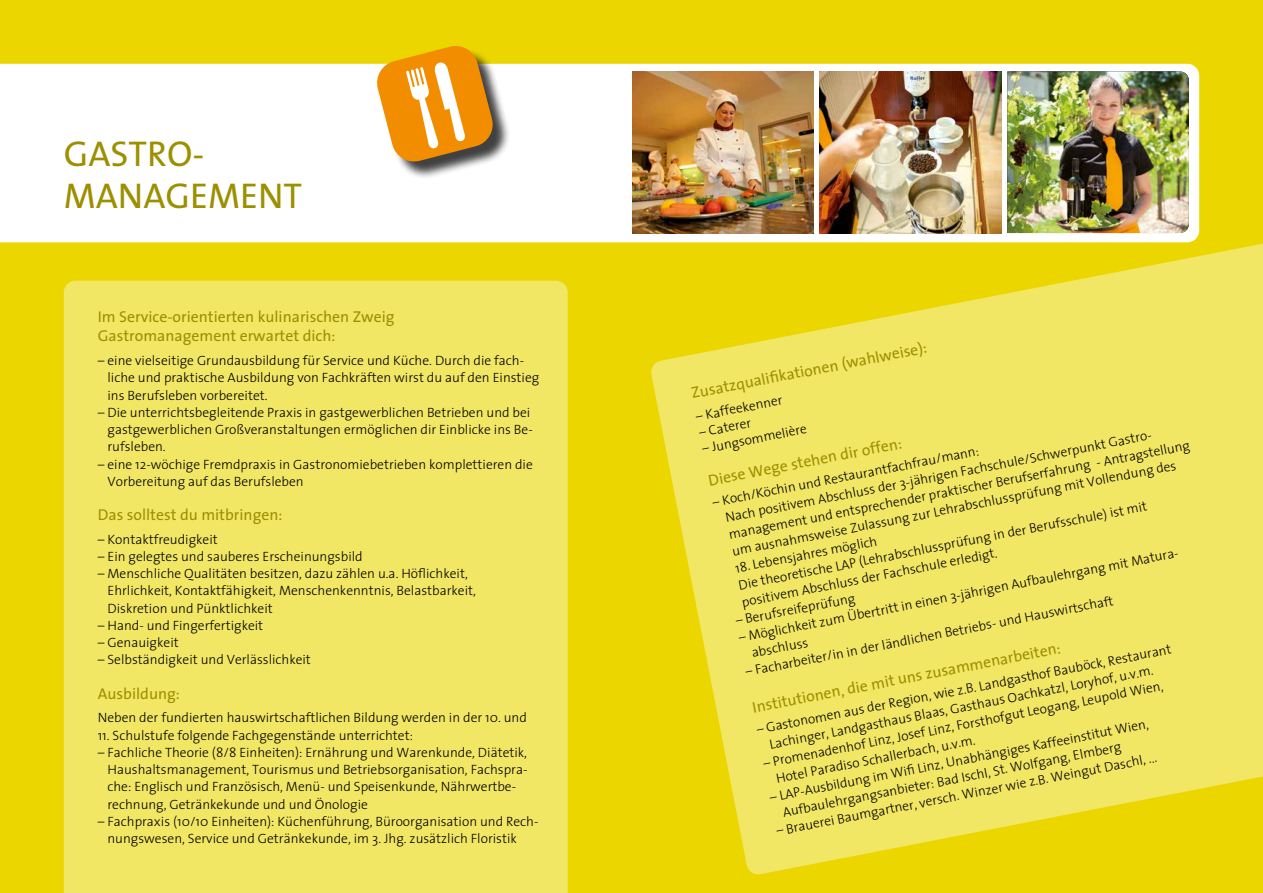
<style>
.page{position:relative;width:1263px;height:893px;background:#ebd600}
.page>*{position:absolute;margin:0;border:0;box-sizing:border-box;transform-origin:0 0}
.t1{font:36px/42px "The Sans";color:#9c9000}
.t2{font:15.75px/19.5px "The Sans";color:#9c9000}
.t3{font:300 13.5px/17.2px "The Sans";color:#000}
</style>
<div class="page">
<div style="left:0;top:64px;width:1199px;height:178px;background:#fff"></div>
<div style="left:64px;top:281px;width:504px;height:612px;background:#f2e665"></div>
<svg style="left:650px;top:240px;width:613px;height:635px;fill:#f2e665"></svg>
<img style="left:632px;top:71px;width:182px;height:162px">
<img style="left:820px;top:71px;width:181px;height:162px">
<img style="left:1007px;top:71px;width:182px;height:162px">
<div style="left:380px;top:49px;width:131px;height:131px;background:#000;opacity:.75"></div>
<svg style="left:377px;top:46px;width:116px;height:116px;background:#e5a43a"></svg>
<h1 class="t1" style="left:64px;top:132px;width:240px">GASTRO-<br>MANAGEMENT</h1>
<p class="t2" style="left:98px;top:306px;width:298px">Im Service-orientierten kulinarischen Zweig<br>Gastromanagement erwartet dich:</p>
<p class="t3" style="left:107px;top:351px;width:433px;text-indent:-10px">– eine vielseitige Grundausbildung für Service und Küche. Durch die fach&shy;liche und praktische Ausbildung von Fachkräften wirst du auf den Einstieg ins Berufsleben vorbereitet.</p>
<p class="t3" style="left:107px;top:403px;width:427px;text-indent:-10px">– Die unterrichtsbegleitende Praxis in gastgewerblichen Betrieben und bei gastgewerblichen Großveranstaltungen ermöglichen dir Einblicke ins Be&shy;rufsleben.</p>
<p class="t3" style="left:107px;top:455px;width:427px;text-indent:-10px">– eine 12-wöchige Fremdpraxis in Gastronomiebetrieben komplettieren die<br>Vorbereitung auf das Berufsleben</p>
<p class="t2" style="left:98px;top:504px;width:186px">Das solltest du mitbringen:</p>
<p class="t3" style="left:98px;top:530px;width:122px">– Kontaktfreudigkeit</p>
<p class="t3" style="left:98px;top:547px;width:266px">– Ein gelegtes und sauberes Erscheinungsbild</p>
<p class="t3" style="left:107px;top:565px;width:370px;text-indent:-10px">– Menschliche Qualitäten besitzen, dazu zählen u.a. Höflichkeit,<br>Ehrlichkeit, Kontaktfähigkeit, Menschenkenntnis, Belastbarkeit,<br>Diskretion und Pünktlichkeit</p>
<p class="t3" style="left:98px;top:616px;width:167px">– Hand- und Fingerfertigkeit</p>
<p class="t3" style="left:98px;top:634px;width:82px">– Genauigkeit</p>
<p class="t3" style="left:98px;top:651px;width:215px">– Selbständigkeit und Verlässlichkeit</p>
<p class="t2" style="left:98px;top:683px;width:84px">Ausbildung:</p>
<p class="t3" style="left:98px;top:709px;width:431px">Neben der fundierten hauswirtschaftlichen Bildung werden in der 10. und</p>
<p class="t3" style="left:98px;top:726px;width:317px">11. Schulstufe folgende Fachgegenstände unterrichtet:</p>
<p class="t3" style="left:107px;top:743px;width:421px;text-indent:-10px">– Fachliche Theorie (8/8 Einheiten): Ernährung und Warenkunde, Diätetik, Haushaltsmanagement, Tourismus und Betriebsorganisation, Fachspra&shy;che: Englisch und Französisch, Menü- und Speisenkunde, Nährwertbe&shy;rechnung, Getränkekunde und und Önologie</p>
<p class="t3" style="left:107px;top:812px;width:432px;text-indent:-10px">– Fachpraxis (10/10 Einheiten): Küchenführung, Büroorganisation und Rech&shy;nungswesen, Service und Getränkekunde, im 3. Jhg. zusätzlich Floristik</p>
<p class="t2" style="left:690px;top:383px;width:241px;rotate:-11deg">Zusatzqualifi kationen (wahlweise):</p>
<p class="t3" style="left:694px;top:407px;width:89px;rotate:-11deg">– Kaffeekenner</p>
<p class="t3" style="left:697px;top:424px;width:54px;rotate:-11deg">– Caterer</p>
<p class="t3" style="left:701px;top:440px;width:108px;rotate:-11deg">– Jungsommelière</p>
<p class="t3" style="left:720px;top:491px;width:471px;text-indent:-10px;rotate:-11deg">– Koch/Köchin und Restaurantfachfrau/mann:<br>Nach positivem Abschluss der 3-jährigen Fachschule/Schwerpunkt Gastro&shy;management und entsprechender praktischer Berufserfahrung - Antragstellung um ausnahmsweise Zulassung zur Lehrabschlussprüfung mit Vollendung des</p>
<p class="t2" style="left:706px;top:470px;width:198px;rotate:-11deg">Diese Wege stehen dir offen:</p>
<p class="t3" style="left:734px;top:559px;width:417px;rotate:-11deg">18. Lebensjahres möglich<br>Die theoretische LAP (Lehrabschlussprüfung in der Berufsschule) ist mit positivem Abschluss der Fachschule erledigt.</p>
<p class="t3" style="left:747px;top:627px;width:442px;text-indent:-10px;rotate:-11deg">– Möglichkeit zum Übertritt in einen 3-jährigen Aufbaulehrgang mit Matura&shy;abschluss</p>
<p class="t3" style="left:734px;top:612px;width:123px;rotate:-11deg">– Berufsreifeprüfung</p>
<p class="t3" style="left:744px;top:663px;width:376px;rotate:-11deg">– Facharbeiter/in in der ländlichen Betriebs- und Hauswirtschaft</p>
<p class="t3" style="left:765px;top:719px;width:414px;text-indent:-10px;rotate:-11deg">– Gastonomen aus der Region, wie z.B. Landgasthof Bauböck, Restaurant<br>Lachinger, Landgasthaus Blaas, Gasthaus Oachkatzl, Loryhof, u.v.m.</p>
<p class="t2" style="left:751px;top:697px;width:315px;rotate:-11deg">Institutionen, die mit uns zusammenarbeiten:</p>
<p class="t3" style="left:771px;top:752px;width:399px;text-indent:-10px;rotate:-11deg">– Promenadenhof Linz, Josef Linz, Forsthofgut Leogang, Leupold Wien,<br>Hotel Paradiso Schallerbach, u.v.m.</p>
<p class="t3" style="left:778px;top:786px;width:377px;text-indent:-10px;rotate:-11deg">– LAP-Ausbildung im Wifi Linz, Unabhängiges Kaffeeinstitut Wien,<br>Aufbaulehrgangsanbieter: Bad Ischl, St. Wolfgang, Elmberg</p>
<p class="t3" style="left:775px;top:822px;width:389px;rotate:-11deg">– Brauerei Baumgartner, versch. Winzer wie z.B. Weingut Daschl, ...</p>
</div>
